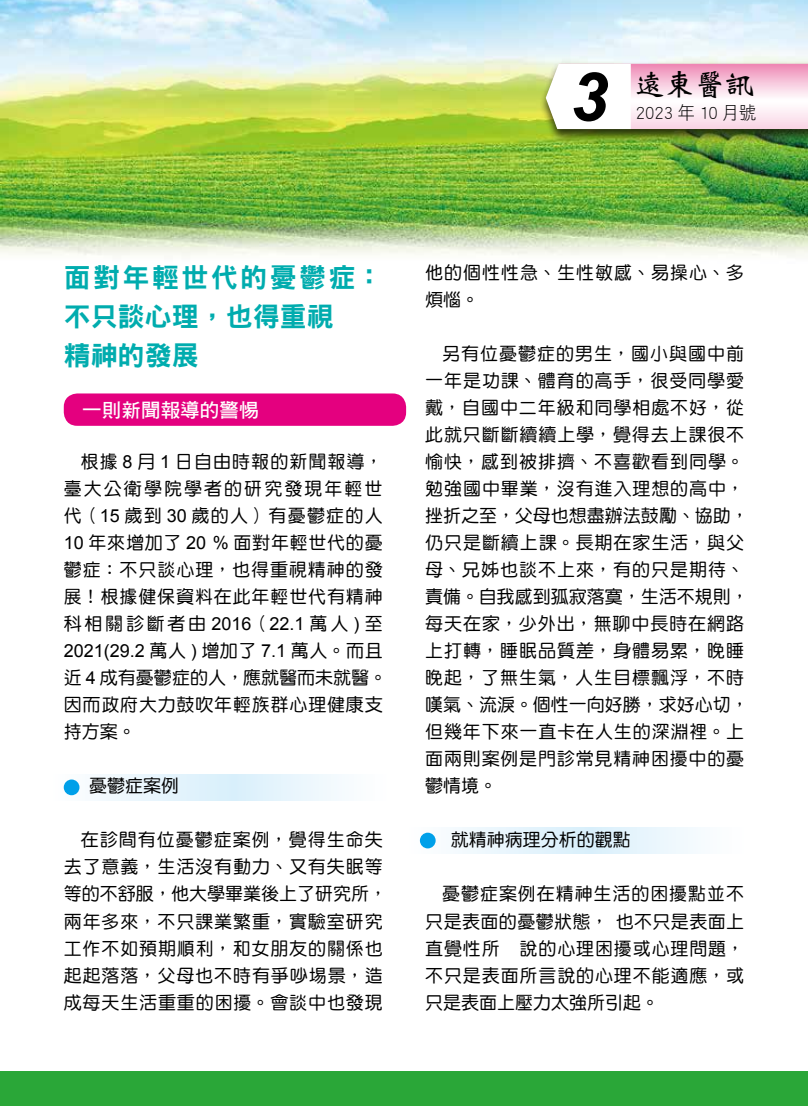
<style>
.page{position:relative;width:808px;height:1106px;background:#fff}
.page>*{position:absolute;margin:0;border:0;box-sizing:border-box;transform-origin:0 0}
.t1{font:italic 700 67.5px "Arial";color:#000}
.t2{font:30px "DF Wei Bei Std W7";color:#000}
.t3{font:27px/39px "DF Hei Std W9";color:#00acae}
.t4{font:19.5px "DF Hei Std W7";letter-spacing:.005em;color:#fff}
.t5{font:18px/27px "DF Yuan Std W5";letter-spacing:.05em;color:#000}
.t6{font:18px "Arial";color:#000}
.t7{font:18px "DF Yuan Std W5";color:#000}
.t8{font:18px "DF Hei Std W3";color:#000;scale:.95 1}
.s1{font-family:"Arial"}
.s2{font-family:"DF Yuan Std W5"}
</style>
<div class="page">
<img style="left:0;top:0;width:808px;height:257px">
<svg style="left:63px;top:774px;width:276px;height:26px"></svg>
<div style="left:64px;top:779px;width:15px;height:16px;background:#00a0e9;border-radius:50%"></div>
<svg style="left:419px;top:827px;width:277px;height:26px"></svg>
<div style="left:420px;top:832px;width:16px;height:16px;background:#00a0e9;border-radius:50%"></div>
<div style="left:538px;top:62px;width:270px;height:81px;background:#000;opacity:.75"></div>
<svg style="left:546px;top:64px;width:262px;height:65px"></svg>
<div style="left:0;top:1071px;width:808px;height:35px;background:#2aa738"></div>
<div style="left:64px;top:393px;width:342px;height:33px;background:#e4007f;border-radius:14px"></div>
<h1 class="t1" style="left:570px;top:53px;width:39px">3</h1>
<h2 class="t2" style="left:634px;top:68px;width:121px">遠東醫訊</h2>
<p class="t8" style="left:636px;top:103px;width:128px">2023 年 10 月號</p>
<h3 class="t3" style="left:64px;top:257px;width:320px">面對年輕世代的憂鬱症：不只談心理，也得重視<br>精神的發展</h3>
<p class="t4" style="left:82px;top:399px;width:178px">一則新聞報導的警惕</p>
<p class="t5" style="left:64px;top:448px;width:320px;text-align:justify;text-indent:17px">根據 <span class="s1">8</span> 月 <span class="s1">1</span> 日自由時報的新聞報導，臺大公衛學院學者的研究發現年輕世代（<span class="s1">15</span> 歲到 <span class="s1">30</span> 歲的人）有憂鬱症的人<span class="s1">10</span> 年來增加了 <span class="s1">20 %</span> 面對年輕世代的憂鬱症：不只談心理，也得重視精神的發展！根據健保資料在此年輕世代有精神科相關診斷者由 <span class="s1">2016</span>（<span class="s1">22.1</span> 萬人 <span class="s1">)</span> 至</p>
<p class="t6" style="left:64px;top:639px;width:320px">2021(29.2 <span class="s2">萬人</span> ) <span class="s2">增加了</span> 7.1 <span class="s2">萬人。而且</span></p>
<p class="t5" style="left:64px;top:664px;width:325px">近 <span class="s1">4</span> 成有憂鬱症的人，應就醫而未就醫。因而政府大力鼓吹年輕族群心理健康支持方案。</p>
<p class="t5" style="left:89px;top:772px;width:92px">憂鬱症案例</p>
<p class="t5" style="left:64px;top:826px;width:325px;text-indent:17px">在診間有位憂鬱症案例，覺得生命失去了意義，生活沒有動力、又有失眠等等的不舒服，他大學畢業後上了研究所，兩年多來，不只課業繁重，實驗室研究工作不如預期順利，和女朋友的關係也起起落落，父母也不時有爭吵埸景，造成每天生活重重的困擾。會談中也發現</p>
<p class="t5" style="left:425px;top:259px;width:320px">他的個性性急、生性敏感、易操心、多煩惱。</p>
<p class="t5" style="left:425px;top:340px;width:325px;text-indent:17px">另有位憂鬱症的男生，國小與國中前一年是功課、體育的高手，很受同學愛戴，自國中二年級和同學相處不好，從此就只斷斷續續上學，覺得去上課很不愉快，感到被排擠、不喜歡看到同學。勉強國中畢業，沒有進入理想的高中，挫折之至，父母也想盡辦法鼓勵、協助，仍只是斷續上課。長期在家生活，與父母、兄姊也談不上來，有的只是期待、責備。自我感到孤寂落寞，生活不規則，每天在家，少外出，無聊中長時在網路上打轉，睡眠品質差，身體易累，晚睡晚起，了無生氣，人生目標飄浮，不時嘆氣、流淚。個性一向好勝，求好心切，但幾年下來一直卡在人生的深淵裡。上面兩則案例是門診常見精神困擾中的憂鬱情境。</p>
<p class="t7" style="left:451px;top:830px;width:181px">就精神病理分析的觀點</p>
<p class="t5" style="left:425px;top:880px;width:320px;text-align:justify;text-indent:17px">憂鬱症案例在精神生活的困擾點並不只是表面的憂鬱狀態，也不只是表面上直覺性所敍說的心理困擾或心理問題，不只是表面所言說的心理不能適應，或只是表面上壓力太強所引起。</p>
</div>
